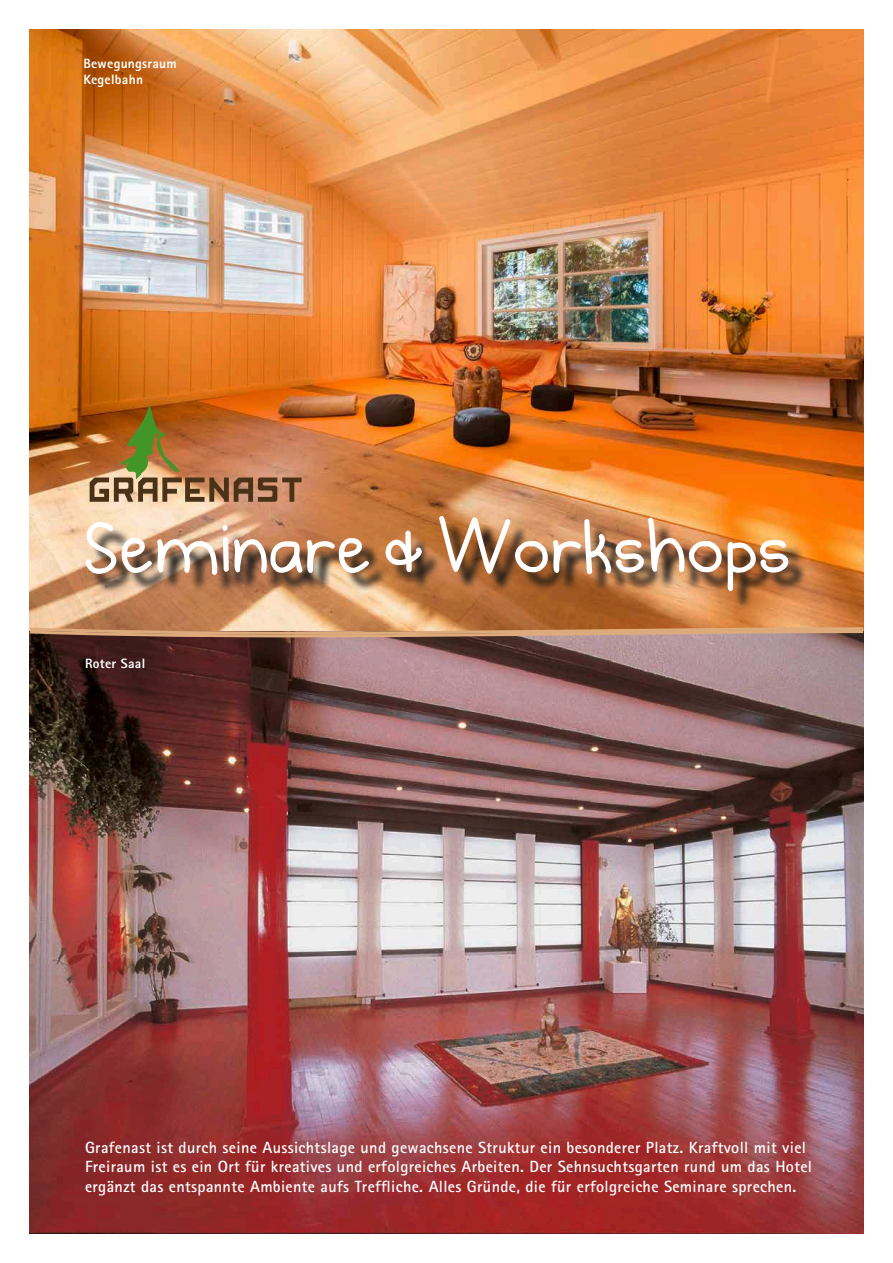
<style>
.page{position:relative;width:893px;height:1263px;background:#fff}
.page>*{position:absolute;margin:0;border:0;box-sizing:border-box;transform-origin:0 0}
.t1{font:700 83.1px "Burst My Bubble";letter-spacing:.02em;color:#fff}
.t2{font:700 16.2px/19.5px "Rotis Sans Serif Std";letter-spacing:.02em;color:#fff}
.t3{font:800 13.5px/16.2px "Rotis Sans Serif Std";letter-spacing:.02em;color:#fff}
</style>
<div class="page">
<img style="left:30px;top:30px;width:833px;height:1203px">
<img style="left:90px;top:522px;width:718px;height:88px">
<svg style="left:29px;top:626px;width:835px;height:15px;background:#b48769"></svg>
<img style="left:90px;top:405px;width:212px;height:97px">
<p class="t3" style="left:83px;top:55px;width:95px">Bewegungsraum<br>Kegelbahn</p>
<h1 class="t1" style="left:85px;top:512px;width:707px">Seminare &amp; Workshops</h1>
<p class="t3" style="left:85px;top:656px;width:62px">Roter Saal</p>
<p class="t2" style="left:85px;top:1137px;width:729px">Grafenast ist durch seine Aussichtslage und gewachsene Struktur ein besonderer Platz. Kraftvoll mit viel<br>Freiraum ist es ein Ort für kreatives und erfolgreiches Arbeiten. Der Sehnsuchtsgarten rund um das Hotel ergänzt das entspannte Ambiente aufs Treffliche. Alles Gründe, die für erfolgreiche Seminare sprechen.</p>
</div>
